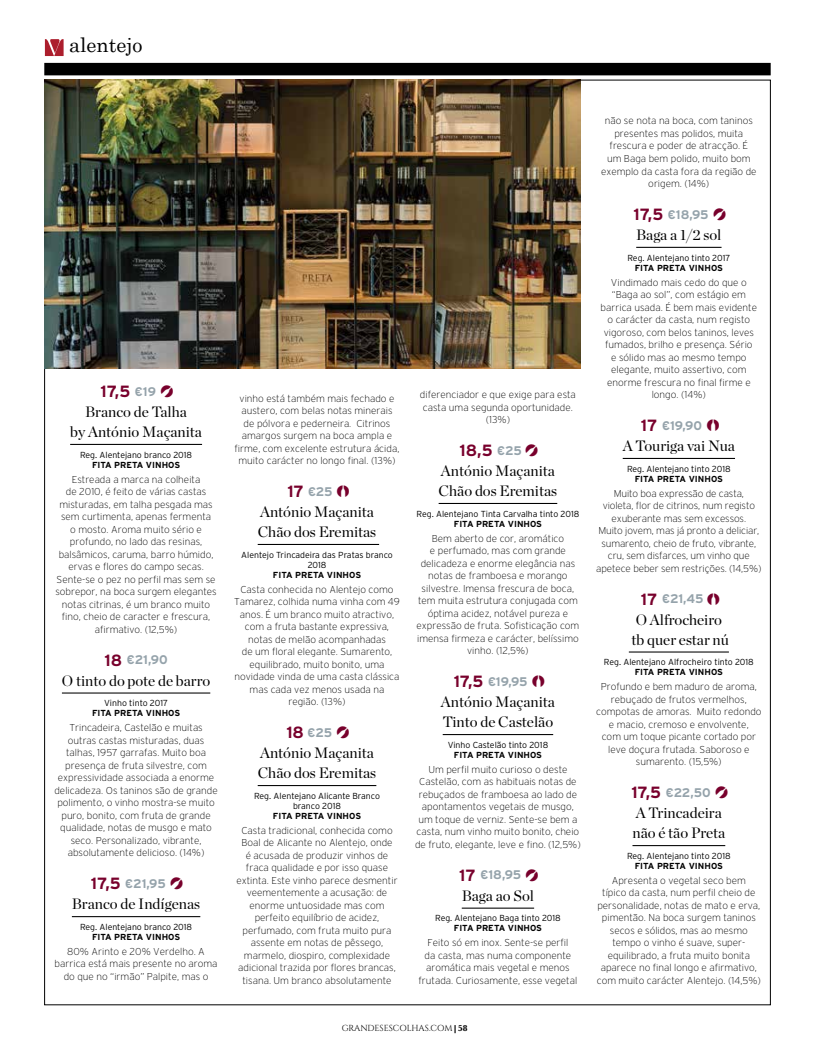
<style>
.page{position:relative;width:815px;height:1053px;background:#fff}
.page>*{position:absolute;margin:0;border:0;box-sizing:border-box;transform-origin:0 0}
.t1{font:20px "Century Schoolbook";color:#000}
.t2{font:700 16.25px "Interstate";color:#78002c}
.t3{font:15px/20px "Chronicle Display";color:#000}
.t4{font:700 12.5px "Interstate";letter-spacing:-.01em;color:#95a3ab}
.t5{font:200 10px/12.5px "Interstate";color:#000;text-align:center}
.t6{font:300 8.75px/10px "Interstate";color:#000;text-align:center}
.t7{font:700 8.75px "Interstate";color:#000}
.t8{font:8.75px "Cinzel";color:#000}
.s1{font-size:12.5px;color:#95a3ab}
.s2{font-family:"Garrafa B";font-weight:400}
.s3{font-size:16.25px;color:#78002c}
.s4{font-family:"Garrafa B";font-weight:400;font-size:16.25px;color:#78002c}
.s5{font-family:"Garrafa A";font-weight:400;font-size:16.25px;color:#78002c}
.s6{font-family:"Baskerville";font-weight:700}
</style>
<div class="page">
<div style="left:44px;top:63px;width:727px;height:12px;background:#000"></div>
<hr style="left:70px;top:444px;width:132px;height:1px;background:#000">
<hr style="left:62px;top:692px;width:148px;height:1px;background:#000">
<hr style="left:72px;top:916px;width:128px;height:1px;background:#000">
<hr style="left:258px;top:544px;width:121px;height:1px;background:#000">
<hr style="left:258px;top:785px;width:118px;height:1px;background:#000">
<hr style="left:439px;top:503px;width:118px;height:1px;background:#000">
<hr style="left:443px;top:734px;width:110px;height:1px;background:#000">
<hr style="left:462px;top:907px;width:72px;height:1px;background:#000">
<hr style="left:636px;top:247px;width:86px;height:1px;background:#000">
<hr style="left:623px;top:458px;width:112px;height:1px;background:#000">
<hr style="left:629px;top:651px;width:100px;height:1px;background:#000">
<hr style="left:632px;top:845px;width:93px;height:1px;background:#000">
<img style="left:45px;top:80px;width:536px;height:289px">
<svg style="left:45px;top:39px;width:19px;height:17px"></svg>
<h1 class="t1" style="left:69px;top:32px;width:75px">alentejo</h1>
<h2 class="t2" style="left:101px;top:382px;width:72px">17,5 <span class="s1">¤19</span> <span class="s2">B</span></h2>
<h3 class="t3" style="left:70px;top:400px;width:133px;text-align:center">Branco de Talha<br>by António Maçanita</h3>
<p class="t6" style="left:80px;top:449px;width:114px">Reg. Alentejano branco 2018</p>
<p class="t7" style="left:92px;top:459px;width:90px">FITA PRETA VINHOS</p>
<p class="t5" style="left:55px;top:473px;width:163px">Estreada a marca na colheita<br>de 2010, é feito de várias castas misturadas, em talha pesgada mas sem curtimenta, apenas fermenta<br>o mosto. Aroma muito sério e profundo, no lado das resinas, balsâmicos, caruma, barro húmido, ervas e flores do campo secas.<br>Sente-se o pez no perfil mas sem se sobrepor, na boca surgem elegantes notas citrinas, é um branco muito fino, cheio de caracter e frescura, afirmativo. (12,5%)</p>
<p class="t4" style="left:104px;top:653px;width:65px"><span class="s3">18</span> ¤21,90</p>
<h3 class="t3" style="left:62px;top:669px;width:150px">O tinto do pote de barro</h3>
<p class="t6" style="left:104px;top:698px;width:65px">Vinho tinto 2017</p>
<p class="t7" style="left:92px;top:708px;width:90px">FITA PRETA VINHOS</p>
<p class="t5" style="left:54px;top:721px;width:165px">Trincadeira, Castelão e muitas outras castas misturadas, duas talhas, 1957 garrafas. Muito boa presença de fruta silvestre, com expressividade associada a enorme delicadeza. Os taninos são de grande polimento, o vinho mostra-se muito puro, bonito, com fruta de grande qualidade, notas de musgo e mato seco. Personalizado, vibrante, absolutamente delicioso. (14%)</p>
<p class="t4" style="left:91px;top:876px;width:92px"><span class="s3">17,5</span> ¤21,95 <span class="s4">B</span></p>
<h3 class="t3" style="left:72px;top:892px;width:130px">Branco de Indígenas</h3>
<p class="t6" style="left:80px;top:921px;width:114px">Reg. Alentejano branco 2018</p>
<p class="t7" style="left:92px;top:931px;width:90px">FITA PRETA VINHOS</p>
<p class="t5" style="left:55px;top:944px;width:164px">80% Arinto e 20% Verdelho. A barrica está mais presente no aroma do que no “irmão” Palpite, mas o</p>
<p class="t5" style="left:235px;top:392px;width:166px">vinho está também mais fechado e austero, com belas notas minerais<br>de pólvora e pederneira. Citrinos amargos surgem na boca ampla e firme, com excelente estrutura ácida, muito carácter no longo final. (13%)</p>
<p class="t4" style="left:287px;top:484px;width:61px"><span class="s3">17</span> ¤25 <span class="s5">A</span></p>
<h3 class="t3" style="left:258px;top:500px;width:120px">António Maçanita<br>Chão dos Eremitas</h3>
<p class="t6" style="left:241px;top:549px;width:153px">Alentejo Trincadeira das Pratas branco<br>2018</p>
<p class="t7" style="left:273px;top:569px;width:90px">FITA PRETA VINHOS</p>
<p class="t5" style="left:234px;top:583px;width:167px">Casta conhecida no Alentejo como<br>Tamarez, colhida numa vinha com 49 anos. É um branco muito atractivo, com a fruta bastante expressiva, notas de melão acompanhadas<br>de um floral elegante. Sumarento, equilibrado, muito bonito, uma novidade vinda de uma casta clássica mas cada vez menos usada na região. (13%)</p>
<p class="t4" style="left:286px;top:725px;width:63px"><span class="s3">18</span> ¤25 <span class="s4">B</span></p>
<h3 class="t3" style="left:258px;top:741px;width:120px">António Maçanita<br>Chão dos Eremitas</h3>
<p class="t6" style="left:254px;top:790px;width:127px">Reg. Alentejano Alicante Branco branco 2018</p>
<p class="t7" style="left:273px;top:810px;width:90px">FITA PRETA VINHOS</p>
<p class="t5" style="left:236px;top:824px;width:163px">Casta tradicional, conhecida como<br>Boal de Alicante no Alentejo, onde<br>é acusada de produzir vinhos de fraca qualidade e por isso quase extinta. Este vinho parece desmentir veementemente a acusação: de enorme untuosidade mas com perfeito equilíbrio de acidez, perfumado, com fruta muito pura assente em notas de pêssego, marmelo, diospiro, complexidade adicional trazida por flores brancas, tisana. Um branco absolutamente</p>
<p class="t5" style="left:420px;top:388px;width:157px">diferenciador e que exige para esta casta uma segunda oportunidade. (13%)</p>
<h2 class="t2" style="left:460px;top:441px;width:78px">18,5 <span class="s1">¤25</span> <span class="s2">B</span></h2>
<h3 class="t3" style="left:439px;top:459px;width:120px">António Maçanita<br>Chão dos Eremitas</h3>
<p class="t6" style="left:417px;top:508px;width:164px">Reg. Alentejano Tinta Carvalha tinto 2018</p>
<p class="t7" style="left:454px;top:518px;width:90px">FITA PRETA VINHOS</p>
<p class="t5" style="left:417px;top:532px;width:164px">Bem aberto de cor, aromático<br>e perfumado, mas com grande delicadeza e enorme elegância nas notas de framboesa e morango silvestre. Imensa frescura de boca, tem muita estrutura conjugada com óptima acidez, notável pureza e expressão de fruta. Sofisticação com imensa firmeza e carácter, belíssimo vinho. (12,5%)</p>
<p class="t4" style="left:454px;top:674px;width:90px"><span class="s3">17,5</span> ¤19,95 <span class="s5">A</span></p>
<h3 class="t3" style="left:441px;top:690px;width:116px">António Maçanita<br>Tinto de Castelão</h3>
<p class="t6" style="left:448px;top:739px;width:102px">Vinho Castelão tinto 2018</p>
<p class="t7" style="left:454px;top:749px;width:90px">FITA PRETA VINHOS</p>
<p class="t5" style="left:415px;top:763px;width:167px">Um perfil muito curioso o deste Castelão, com as habituais notas de rebuçados de framboesa ao lado de apontamentos vegetais de musgo, um toque de verniz. Sente-se bem a casta, num vinho muito bonito, cheio de fruto, elegante, leve e fino. (12,5%)</p>
<p class="t4" style="left:459px;top:868px;width:79px"><span class="s3">17</span> ¤18,95 <span class="s4">B</span></p>
<h3 class="t3" style="left:462px;top:884px;width:74px">Baga ao Sol</h3>
<p class="t6" style="left:435px;top:913px;width:127px">Reg. Alentejano Baga tinto 2018</p>
<p class="t7" style="left:454px;top:923px;width:90px">FITA PRETA VINHOS</p>
<p class="t5" style="left:419px;top:936px;width:160px">Feito só em inox. Sente-se perfil<br>da casta, mas numa componente aromática mais vegetal e menos frutada. Curiosamente, esse vegetal</p>
<p class="t8" style="left:342px;top:1022px;width:127px">GRANDESESCOLHAS.COM<span class="s6">|58</span></p>
<p class="t5" style="left:601px;top:115px;width:157px">não se nota na boca, com taninos presentes mas polidos, muita frescura e poder de atracção. É<br>um Baga bem polido, muito bom exemplo da casta fora da região de origem. (14%)</p>
<p class="t4" style="left:634px;top:207px;width:92px"><span class="s3">17,5</span> ¤18,95 <span class="s4">B</span></p>
<h3 class="t3" style="left:636px;top:223px;width:87px">Baga a 1/2 sol</h3>
<p class="t6" style="left:627px;top:252px;width:104px">Reg. Alentejano tinto 2017</p>
<p class="t7" style="left:635px;top:262px;width:90px">FITA PRETA VINHOS</p>
<p class="t5" style="left:601px;top:276px;width:158px">Vindimado mais cedo do que o “Baga ao sol”, com estágio em barrica usada. É bem mais evidente o carácter da casta, num registo vigoroso, com belos taninos, leves fumados, brilho e presença. Sério<br>e sólido mas ao mesmo tempo elegante, muito assertivo, com enorme frescura no final firme e longo. (14%)</p>
<p class="t4" style="left:641px;top:418px;width:77px"><span class="s3">17</span> ¤19,90 <span class="s5">A</span></p>
<h3 class="t3" style="left:623px;top:434px;width:114px">A Touriga vai Nua</h3>
<p class="t6" style="left:627px;top:463px;width:105px">Reg. Alentejano tinto 2018</p>
<p class="t7" style="left:635px;top:473px;width:90px">FITA PRETA VINHOS</p>
<p class="t5" style="left:596px;top:487px;width:167px">Muito boa expressão de casta,<br>violeta, flor de citrinos, num registo exuberante mas sem excessos.<br>Muito jovem, mas já pronto a deliciar, sumarento, cheio de fruto, vibrante, cru, sem disfarces, um vinho que apetece beber sem restrições. (14,5%)</p>
<p class="t4" style="left:641px;top:592px;width:78px"><span class="s3">17</span> ¤21,45 <span class="s5">A</span></p>
<h3 class="t3" style="left:632px;top:608px;width:99px">O Alfrocheiro tb quer estar nú</h3>
<p class="t6" style="left:604px;top:657px;width:151px">Reg. Alentejano Alfrocheiro tinto 2018</p>
<p class="t7" style="left:635px;top:667px;width:90px">FITA PRETA VINHOS</p>
<p class="t5" style="left:596px;top:680px;width:167px">Profundo e bem maduro de aroma, rebuçado de frutos vermelhos, compotas de amoras. Muito redondo e macio, cremoso e envolvente,<br>com um toque picante cortado por leve doçura frutada. Saboroso e sumarento. (15,5%)</p>
<p class="t4" style="left:631px;top:785px;width:97px"><span class="s3">17,5</span> ¤22,50 <span class="s4">B</span></p>
<h3 class="t3" style="left:632px;top:801px;width:94px">A Trincadeira não é tão Preta</h3>
<p class="t6" style="left:627px;top:850px;width:105px">Reg. Alentejano tinto 2018</p>
<p class="t7" style="left:635px;top:860px;width:90px">FITA PRETA VINHOS</p>
<p class="t5" style="left:597px;top:874px;width:166px">Apresenta o vegetal seco bem<br>típico da casta, num perfil cheio de personalidade, notas de mato e erva, pimentão. Na boca surgem taninos secos e sólidos, mas ao mesmo tempo o vinho é suave, super&shy;equilibrado, a fruta muito bonita aparece no final longo e afirmativo, com muito carácter Alentejo. (14,5%)</p>
</div>
